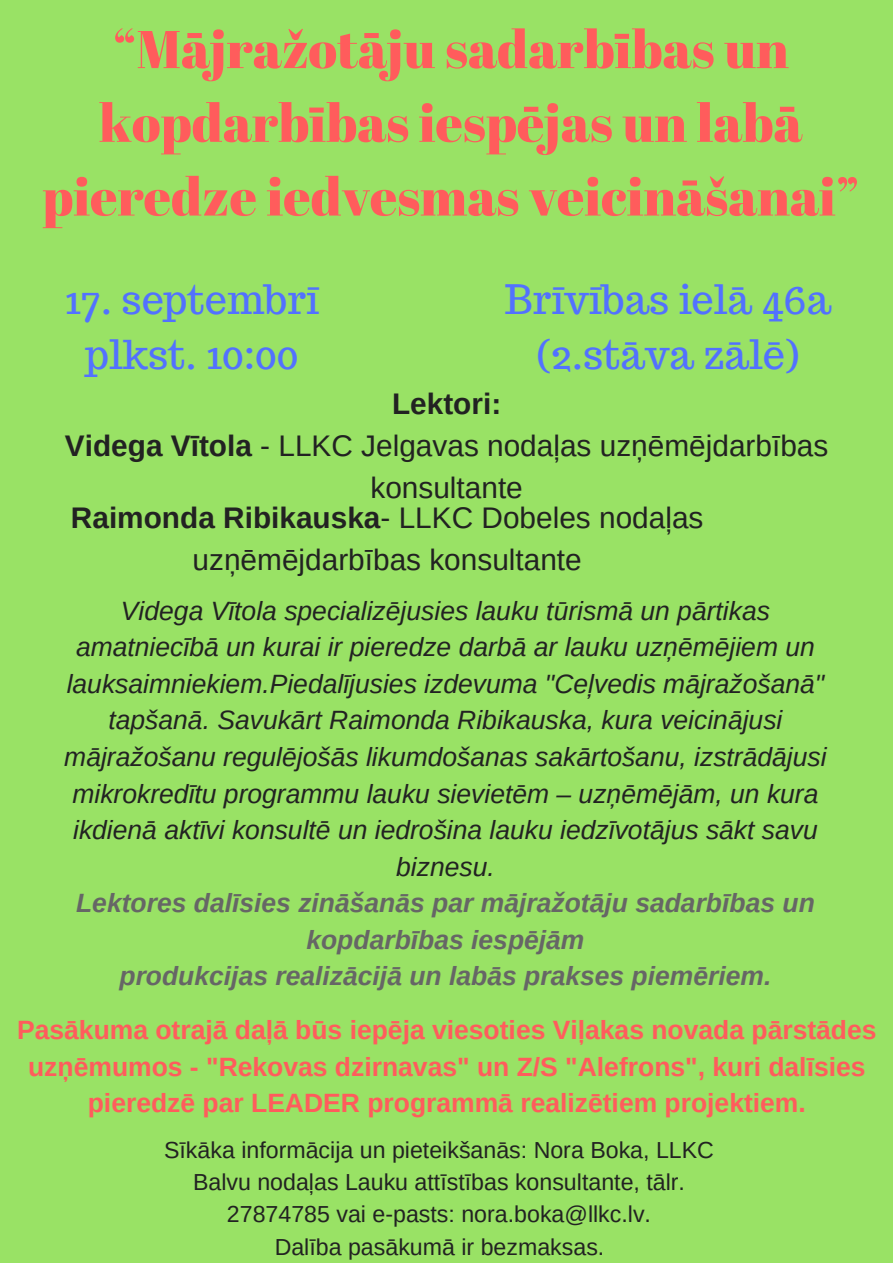
<style>
.page{position:relative;width:893px;height:1263px;background:#99e265}
.page>*{position:absolute;margin:0;border:0;box-sizing:border-box;transform-origin:0 0}
.t1{font:52.95px/73.7px "Abril Fatface";color:#ff5c5c;text-align:center}
.t2{font:39.75px/55.1px "Trocchi";color:#5271ff;text-align:center}
.t3{font:29.78px/41.6px "Arimo";color:#222;text-align:center}
.t4{font:italic 26.47px/36.6px "Arimo";color:#222;text-align:center}
.t5{font:700 26.47px/36.6px "Arimo";color:#ff5c5c;text-align:center}
.t6{font:italic 700 26.47px/36.6px "Arimo";color:#666;text-align:center}
.t7{font:23.17px/32.5px "Arimo";color:#222;text-align:center}
.s1{font-weight:700}
</style>
<div class="page">
<h1 class="t1" style="left:42px;top:11px;width:819px">“Mājražotāju sadarbības un kopdarbības iespējas un labā pieredze iedvesmas veicināšanai”</h1>
<h2 class="t2" style="left:65px;top:272px;width:256px">17. septembrī plkst. 10:00</h2>
<h2 class="t2" style="left:505px;top:272px;width:328px">Brīvības ielā 46a (2.stāva zālē)</h2>
<p class="t3" style="left:65px;top:383px;width:765px"><span class="s1">Lektori:<br>Videga Vītola</span> - LLKC Jelgavas nodaļas uzņēmējdarbības konsultante</p>
<p class="t3" style="left:71px;top:497px;width:634px"><span class="s1">Raimonda Ribikauska</span>- LLKC Dobeles nodaļas uzņēmējdarbības konsultante</p>
<p class="t4" style="left:64px;top:592px;width:764px">Videga Vītola specializējusies lauku tūrismā un pārtikas amatniecībā un kurai ir pieredze darbā ar lauku uzņēmējiem un lauksaimniekiem.Piedalījusies izdevuma "Ceļvedis mājražošanā" tapšanā. Savukārt Raimonda Ribikauska, kura veicinājusi mājražošanu regulējošās likumdošanas sakārtošanu, izstrādājusi mikrokredītu programmu lauku sievietēm – uzņēmējām, un kura ikdienā aktīvi konsultē un iedrošina lauku iedzīvotājus sākt savu biznesu.</p>
<p class="t6" style="left:76px;top:885px;width:740px">Lektores dalīsies zināšanās par mājražotāju sadarbības un kopdarbības iespējām<br>produkcijas realizācijā un labās prakses piemēriem.</p>
<p class="t5" style="left:17px;top:1011px;width:861px">Pasākuma otrajā daļā būs iepēja viesoties Viļakas novada pārstādes uzņēmumos - "Rekovas dzirnavas" un Z/S "Alefrons", kuri dalīsies pieredzē par LEADER programmā realizētiem projektiem.</p>
<p class="t7" style="left:164px;top:1133px;width:551px">Sīkāka informācija un pieteikšanās: Nora Boka, LLKC Balvu nodaļas Lauku attīstības konsultante, tālr.<br>27874785 vai e-pasts: nora.boka@llkc.lv.<br>Dalība pasākumā ir bezmaksas.</p>
</div>
